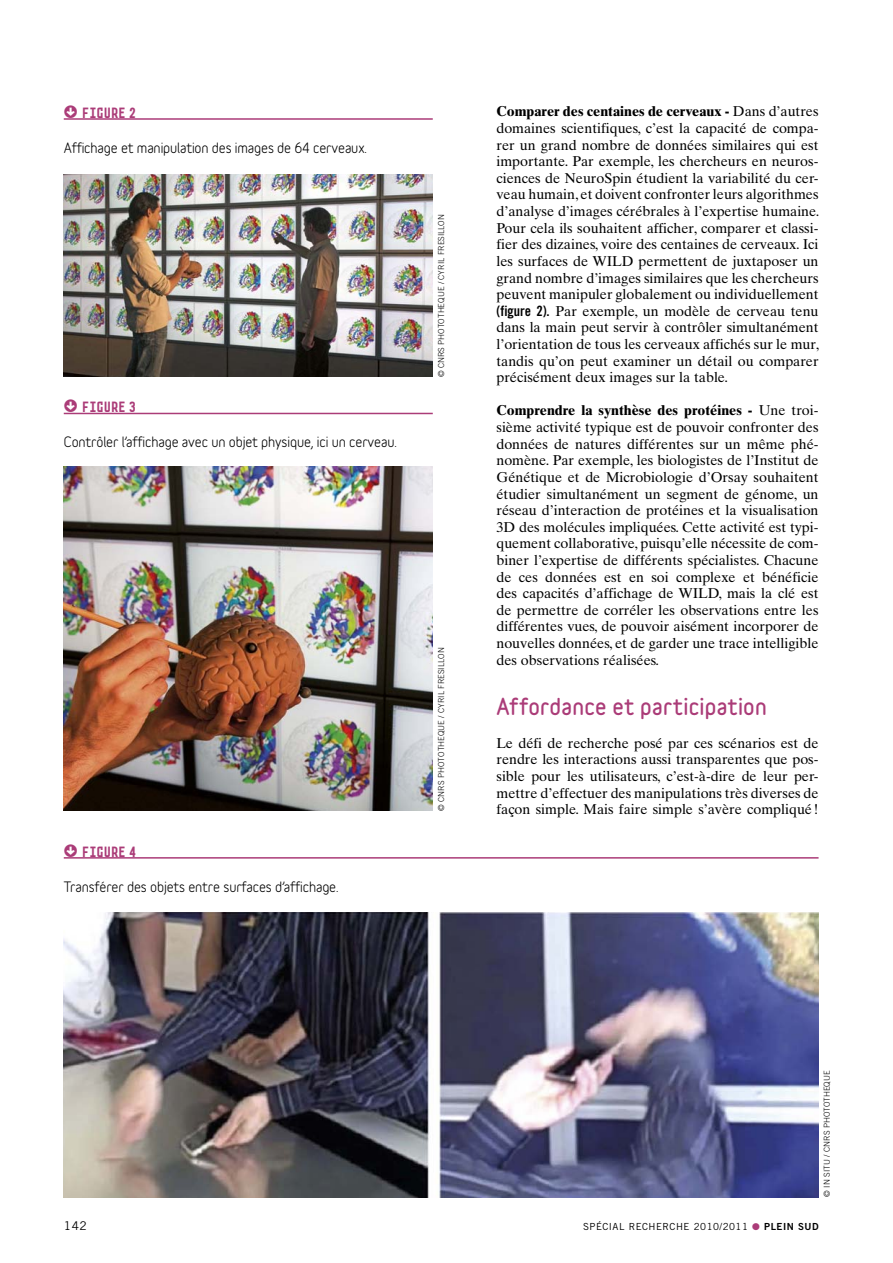
<style>
.page{position:relative;width:893px;height:1263px;background:#fff}
.page>*{position:absolute;margin:0;border:0;box-sizing:border-box;transform-origin:0 0}
.Intertitre{font:900 21px "Variable";letter-spacing:.015em;color:#ab3c78}
.Titre_figure{font:15.75px "Arete Mono";letter-spacing:-.04em;color:#ab3c78}
._03_Txt_Courant{font:14.25px/16.6px "Times Ten";color:#000;text-align:justify}
.Text_figure{font:700 13.5px "Variable";letter-spacing:-.01em;color:#000}
.t1{font:12px "Trade Gothic";color:#000}
.t2{font:9.75px "Trade Gothic";letter-spacing:.05em;color:#000}
._08_CréditPhoto02{font:300 8.25px "Trade Gothic";color:#000}
.s1{font-family:"Mini Pics Directional RA"}
.s2{font-weight:700}
.s3{font-family:"Trade Gothic Bold Cond Twenty"}
.s4{color:#ab3c78}
.s5{font-family:"Trade Gothic Bold Two"}
</style>
<div class="page">
<hr style="left:64px;top:857px;width:755px;height:2px;background:#ab3c78">
<hr style="left:64px;top:118px;width:369px;height:2px;background:#ab3c78">
<hr style="left:64px;top:413px;width:369px;height:1px;background:#ab3c78">
<img style="left:64px;top:174px;width:369px;height:202px">
<img style="left:64px;top:466px;width:369px;height:344px">
<img style="left:64px;top:912px;width:754px;height:285px">
<p class="Titre_figure" style="left:64px;top:101px;width:75px"><span class="s1">/</span> FIGURE 2</p>
<p class="Text_figure" style="left:64px;top:142px;width:305px">Affichage et manipulation des images de 64 cerveaux.</p>
<p class="Titre_figure" style="left:64px;top:396px;width:75px"><span class="s1">/</span> FIGURE 3</p>
<p class="Text_figure" style="left:64px;top:437px;width:335px">Contrôler l’affichage avec un objet physique, ici un cerveau.</p>
<p class="_08_CréditPhoto02" style="left:436px;top:377px;width:165px;rotate:-90deg">© CNRS PHOTOTHEQUE / CYRIL FRESILLON</p>
<p class="Titre_figure" style="left:64px;top:840px;width:75px"><span class="s1">/</span> FIGURE 4</p>
<p class="Text_figure" style="left:64px;top:881px;width:276px">Transférer des objets entre surfaces d’affichage.</p>
<p class="_08_CréditPhoto02" style="left:436px;top:811px;width:165px;rotate:-90deg">© CNRS PHOTOTHEQUE / CYRIL FRESILLON</p>
<p class="_03_Txt_Courant" style="left:496px;top:103px;width:324px"><span class="s2">Comparer des centaines de cerveaux -</span> Dans d’autres domaines scientifiques, c’est la capacité de compa&shy;rer un grand nombre de données similaires qui est importante. Par exemple, les chercheurs en neuros&shy;ciences de NeuroSpin étudient la variabilité du cer&shy;veau humain, et doivent confronter leurs algorithmes d’analyse d’images cérébrales à l’expertise humaine.<br>Pour cela ils souhaitent afficher, comparer et classi&shy;fier des dizaines, voire des centaines de cerveaux. Ici les surfaces de WILD permettent de juxtaposer un grand nombre d’images similaires que les chercheurs peuvent manipuler globalement ou individuellement <span class="s3">(figure 2).</span> Par exemple, un modèle de cerveau tenu dans la main peut servir à contrôler simultanément l’orientation de tous les cerveaux affichés sur le mur, tandis qu’on peut examiner un détail ou comparer précisément deux images sur la table.</p>
<p class="_03_Txt_Courant" style="left:496px;top:402px;width:324px"><span class="s2">Comprendre la synthèse des protéines -</span> Une troi&shy;sième activité typique est de pouvoir confronter des données de natures différentes sur un même phé&shy;nomène. Par exemple, les biologistes de l’Institut de Génétique et de Microbiologie d’Orsay souhaitent étudier simultanément un segment de génome, un réseau d’interaction de protéines et la visualisation 3D des molécules impliquées. Cette activité est typi&shy;quement collaborative, puisqu’elle nécessite de com&shy;biner l’expertise de différents spécialistes. Chacune de ces données est en soi complexe et bénéficie des capacités d’affichage de WILD, mais la clé est de permettre de corréler les observations entre les différentes vues, de pouvoir aisément incorporer de nouvelles données, et de garder une trace intelligible des observations réalisées.</p>
<p class="Intertitre" style="left:496px;top:697px;width:272px">Affordance et participation</p>
<p class="_03_Txt_Courant" style="left:496px;top:734px;width:324px">Le défi de recherche posé par ces scénarios est de rendre les interactions aussi transparentes que pos&shy;sible pour les utilisateurs, c’est-à-dire de leur per&shy;mettre d’effectuer des manipulations très diverses de façon simple. Mais faire simple s’avère compliqué!</p>
<p class="_08_CréditPhoto02" style="left:822px;top:1197px;width:128px;rotate:-90deg">© IN SITU / CNRS PHOTOTHEQUE</p>
<p class="t1" style="left:64px;top:1219px;width:25px">142</p>
<p class="t2" style="left:583px;top:1221px;width:237px">SPÉCIAL RECHERCHE 2010/2011 <span class="s4">●</span> <span class="s5">PLEIN SUD</span></p>
</div>
